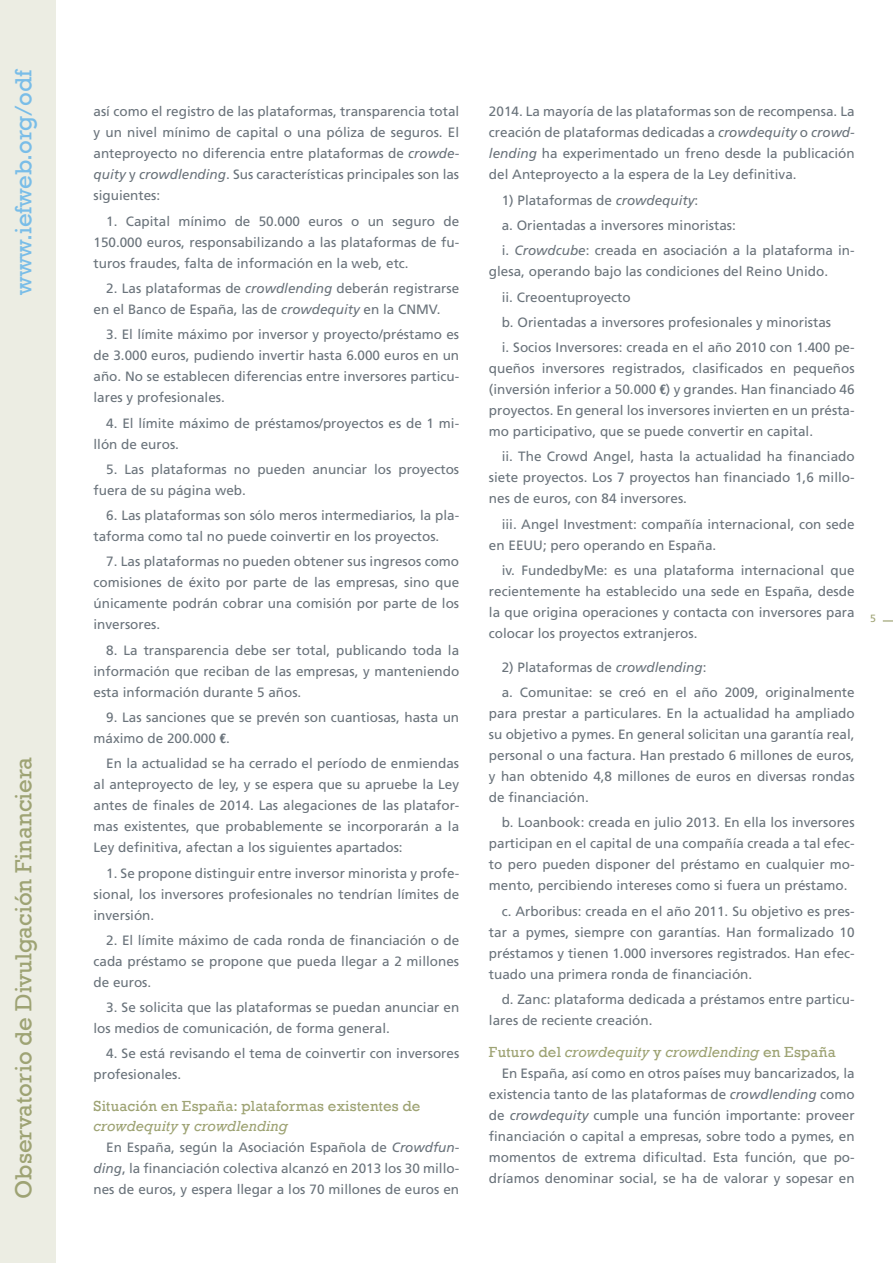
<style>
.page{position:relative;width:893px;height:1263px;background:#fff}
.page>*{position:absolute;margin:0;border:0;box-sizing:border-box;transform-origin:0 0}
.t1{font:24px "Rockwell";color:#9ea374}
.t2{font:24px "Rockwell";color:#79bde8}
.t3{font:15px/19.5px "Rockwell";letter-spacing:.01em;color:#9ea374}
.t4{font:italic 15px "Rockwell";letter-spacing:.005em;color:#9ea374}
.t5{font:13.5px/21px "Frutiger";color:#6a737b;text-align:justify}
.t6{font:10.5px "Frutiger";color:#9ea374}
.s1{font-style:italic}
.s2{font-family:"Helvetica Neue";font-weight:700;font-stretch:condensed}
.s3{font-style:normal}
</style>
<div class="page">
<div style="left:0;top:0;width:55px;height:1263px;background:#ecede3"></div>
<h1 class="t2" style="left:10px;top:295px;width:228px;rotate:-90deg">www.iefweb.org/odf</h1>
<h1 class="t1" style="left:10px;top:1199px;width:444px;rotate:-90deg">Observatorio de Divulgación Financiera</h1>
<p class="t5" style="left:94px;top:101px;width:367px">así como el registro de las plataformas, transparencia total y un nivel mínimo de capital o una póliza de seguros. El anteproyecto no diferencia entre plataformas de <span class="s1">crowde&shy;quity</span> y <span class="s1">crowdlending</span>. Sus características principales son las siguientes:</p>
<p class="t5" style="left:94px;top:211px;width:367px;text-indent:13px">1. Capital mínimo de 50.000 euros o un seguro de 150.000 euros, responsabilizando a las plataformas de fu&shy;turos fraudes, falta de información en la web, etc.</p>
<p class="t5" style="left:94px;top:278px;width:367px;text-indent:13px">2. Las plataformas de <span class="s1">crowdlending</span> deberán registrarse en el Banco de España, las de <span class="s1">crowdequity</span> en la CNMV.</p>
<p class="t5" style="left:94px;top:324px;width:367px;text-indent:13px">3. El límite máximo por inversor y proyecto/préstamo es de 3.000 euros, pudiendo invertir hasta 6.000 euros en un año. No se establecen diferencias entre inversores particu&shy;lares y profesionales.</p>
<p class="t5" style="left:94px;top:412px;width:367px;text-indent:13px">4. El límite máximo de préstamos/proyectos es de 1 mi&shy;llón de euros.</p>
<p class="t5" style="left:94px;top:459px;width:367px;text-indent:13px">5. Las plataformas no pueden anunciar los proyectos fuera de su página web.</p>
<p class="t5" style="left:94px;top:505px;width:367px;text-indent:13px">6. Las plataformas son sólo meros intermediarios, la pla&shy;taforma como tal no puede coinvertir en los proyectos.</p>
<p class="t5" style="left:94px;top:551px;width:367px;text-indent:13px">7. Las plataformas no pueden obtener sus ingresos como comisiones de éxito por parte de las empresas, sino que únicamente podrán cobrar una comisión por parte de los inversores.</p>
<p class="t5" style="left:94px;top:639px;width:367px;text-indent:13px">8. La transparencia debe ser total, publicando toda la información que reciban de las empresas, y manteniendo esta información durante 5 años.</p>
<p class="t5" style="left:94px;top:707px;width:367px;text-indent:13px">9. Las sanciones que se prevén son cuantiosas, hasta un máximo de 200.000 <span class="s2">€</span>.</p>
<p class="t5" style="left:94px;top:753px;width:367px;text-indent:13px">En la actualidad se ha cerrado el período de enmiendas al anteproyecto de ley, y se espera que su apruebe la Ley antes de finales de 2014. Las alegaciones de las platafor&shy;mas existentes, que probablemente se incorporarán a la Ley definitiva, afectan a los siguientes apartados:</p>
<p class="t5" style="left:94px;top:862px;width:367px;text-indent:13px">1. Se propone distinguir entre inversor minorista y profe&shy;sional, los inversores profesionales no tendrían límites de inversión.</p>
<p class="t5" style="left:94px;top:930px;width:367px;text-indent:13px">2. El límite máximo de cada ronda de financiación o de cada préstamo se propone que pueda llegar a 2 millones de euros.</p>
<p class="t5" style="left:94px;top:997px;width:367px;text-indent:13px">3. Se solicita que las plataformas se puedan anunciar en los medios de comunicación, de forma general.</p>
<p class="t5" style="left:94px;top:1043px;width:367px;text-indent:13px">4. Se está revisando el tema de coinvertir con inversores profesionales.</p>
<p class="t3" style="left:94px;top:1097px;width:328px">Situación en España: plataformas existentes de <span class="s1">crowdequity</span> y <span class="s1">crowdlending</span></p>
<p class="t5" style="left:94px;top:1137px;width:367px;text-indent:13px">En España, según la Asociación Española de <span class="s1">Crowdfun&shy;ding</span>, la financiación colectiva alcanzó en 2013 los 30 millo&shy;nes de euros, y espera llegar a los 70 millones de euros en</p>
<p class="t5" style="left:489px;top:101px;width:367px">2014. La mayoría de las plataformas son de recompensa. La creación de plataformas dedicadas a <span class="s1">crowdequity</span> o <span class="s1">crowd&shy;lending</span> ha experimentado un freno desde la publicación del Anteproyecto a la espera de la Ley definitiva.</p>
<p class="t5" style="left:502px;top:187px;width:354px;line-height:25.2px;text-align:left">1) Plataformas de <span class="s1">crowdequity</span>:<br>a. Orientadas a inversores minoristas:<br>i. <span class="s1">Crowdcube</span>: creada en asociación a la plataforma in-</p>
<p class="t5" style="left:502px;top:259px;width:354px;line-height:25.2px;text-align:left;text-indent:-13px">glesa, operando bajo las condiciones del Reino Unido.<br>ii. Creoentuproyecto<br>b. Orientadas a inversores profesionales y minoristas<br>i. Socios Inversores: creada en el año 2010 con 1.400 pe-</p>
<p class="t5" style="left:489px;top:358px;width:367px">queños inversores registrados, clasificados en pequeños (inversión inferior a 50.000 <span class="s2">€</span>) y grandes. Han financiado 46 proyectos. En general los inversores invierten en un présta&shy;mo participativo, que se puede convertir en capital.</p>
<p class="t5" style="left:489px;top:446px;width:367px;text-indent:13px">ii. The Crowd Angel, hasta la actualidad ha financiado siete proyectos. Los 7 proyectos han financiado 1,6 millo&shy;nes de euros, con 84 inversores.</p>
<p class="t5" style="left:489px;top:513px;width:367px;text-indent:13px">iii. Angel Investment: compañía internacional, con sede en EEUU; pero operando en España.</p>
<p class="t5" style="left:489px;top:560px;width:367px;text-indent:13px">iv. FundedbyMe: es una plataforma internacional que recientemente ha establecido una sede en España, desde la que origina operaciones y contacta con inversores para colocar los proyectos extranjeros.</p>
<p class="t5" style="left:502px;top:654px;width:354px;line-height:25.2px">2) Plataformas de <span class="s1">crowdlending</span>:<br>a. Comunitae: se creó en el año 2009, originalmente</p>
<p class="t5" style="left:489px;top:703px;width:367px">para prestar a particulares. En la actualidad ha ampliado su objetivo a pymes. En general solicitan una garantía real, personal o una factura. Han prestado 6 millones de euros, y han obtenido 4,8 millones de euros en diversas rondas de financiación.</p>
<p class="t5" style="left:489px;top:812px;width:367px;text-indent:13px">b. Loanbook: creada en julio 2013. En ella los inversores participan en el capital de una compañía creada a tal efec&shy;to pero pueden disponer del préstamo en cualquier mo&shy;mento, percibiendo intereses como si fuera un préstamo.</p>
<p class="t5" style="left:489px;top:900px;width:367px;text-indent:13px">c. Arboribus: creada en el año 2011. Su objetivo es pres&shy;tar a pymes, siempre con garantías. Han formalizado 10 préstamos y tienen 1.000 inversores registrados. Han efec&shy;tuado una primera ronda de financiación.</p>
<p class="t5" style="left:489px;top:989px;width:367px;text-indent:13px">d. Zanc: plataforma dedicada a préstamos entre particu&shy;lares de reciente creación.</p>
<p class="t4" style="left:489px;top:1043px;width:348px"><span class="s3">Futuro del</span> crowdequity <span class="s3">y</span> crowdlending <span class="s3">en España</span></p>
<p class="t5" style="left:489px;top:1063px;width:367px;text-indent:13px">En España, así como en otros países muy bancarizados, la existencia tanto de las plataformas de <span class="s1">crowdlending</span> como de <span class="s1">crowdequity</span> cumple una función importante: proveer financiación o capital a empresas, sobre todo a pymes, en momentos de extrema dificultad. Esta función, que po&shy;dríamos denominar social, se ha de valorar y sopesar en</p>
<p class="t6" style="left:870px;top:612px;width:7px">5</p>
</div>
